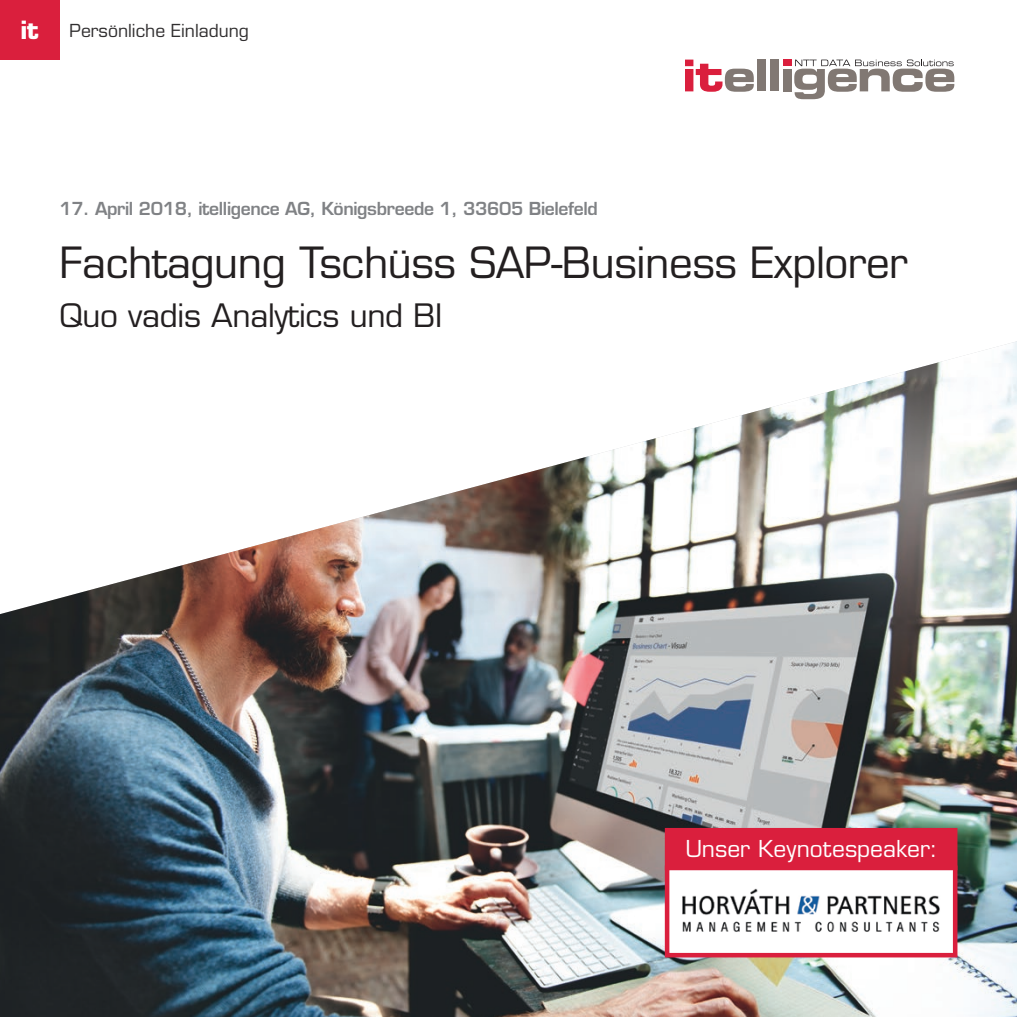
<style>
.page{position:relative;width:1017px;height:1017px;background:#fff}
.page>*{position:absolute;margin:0;border:0;box-sizing:border-box;transform-origin:0 0}
.t1{font:500 42px "Eurostile LTCE";letter-spacing:-.01em;color:#231f20}
.t2{font:500 31.5px "Eurostile LTCE";letter-spacing:-.01em;color:#231f20}
.t3{font:500 22.75px "Eurostile LTCE";color:#fff}
.t4{font:600 17.5px "Eurostile LTCE";letter-spacing:-.02em;color:#808285}
.t5{font:500 17.5px "Eurostile LTCE";color:#312f30}
.s1{font-weight:700;font-size:24.5px;color:#fff}
</style>
<div class="page">
<img style="left:0;top:341px;width:1017px;height:676px">
<div style="left:0;top:0;width:60px;height:60px;background:#da1f3d"></div>
<svg style="left:685px;top:60px;width:69px;height:32px"></svg>
<div style="left:757px;top:60px;width:8px;height:31px;background:#817873"></div>
<div style="left:770px;top:60px;width:8px;height:31px;background:#817873"></div>
<div style="left:783px;top:60px;width:8px;height:6px;background:#da1f3d"></div>
<div style="left:783px;top:69px;width:8px;height:22px;background:#817873"></div>
<svg style="left:794px;top:60px;width:160px;height:39px"></svg>
<div style="left:665px;top:865px;width:292px;height:92px;background:#fff;border:5px solid #da1f3d"></div>
<div style="left:665px;top:828px;width:292px;height:42px;background:#da1f3d"></div>
<img style="left:682px;top:888px;width:258px;height:44px">
<p class="t5" style="left:21px;top:21px;width:230px"><span class="s1">it</span> Persönliche Einladung</p>
<p class="t4" style="left:60px;top:197px;width:540px">17. April 2018, itelligence AG, Königsbreede 1, 33605 Bielefeld</p>
<h1 class="t1" style="left:60px;top:237px;width:850px">Fachtagung Tschüss SAP-Business Explorer</h1>
<h2 class="t2" style="left:60px;top:296px;width:384px">Quo vadis Analytics und BI</h2>
<h3 class="t3" style="left:686px;top:835px;width:253px">Unser Keynotespeaker:</h3>
</div>
